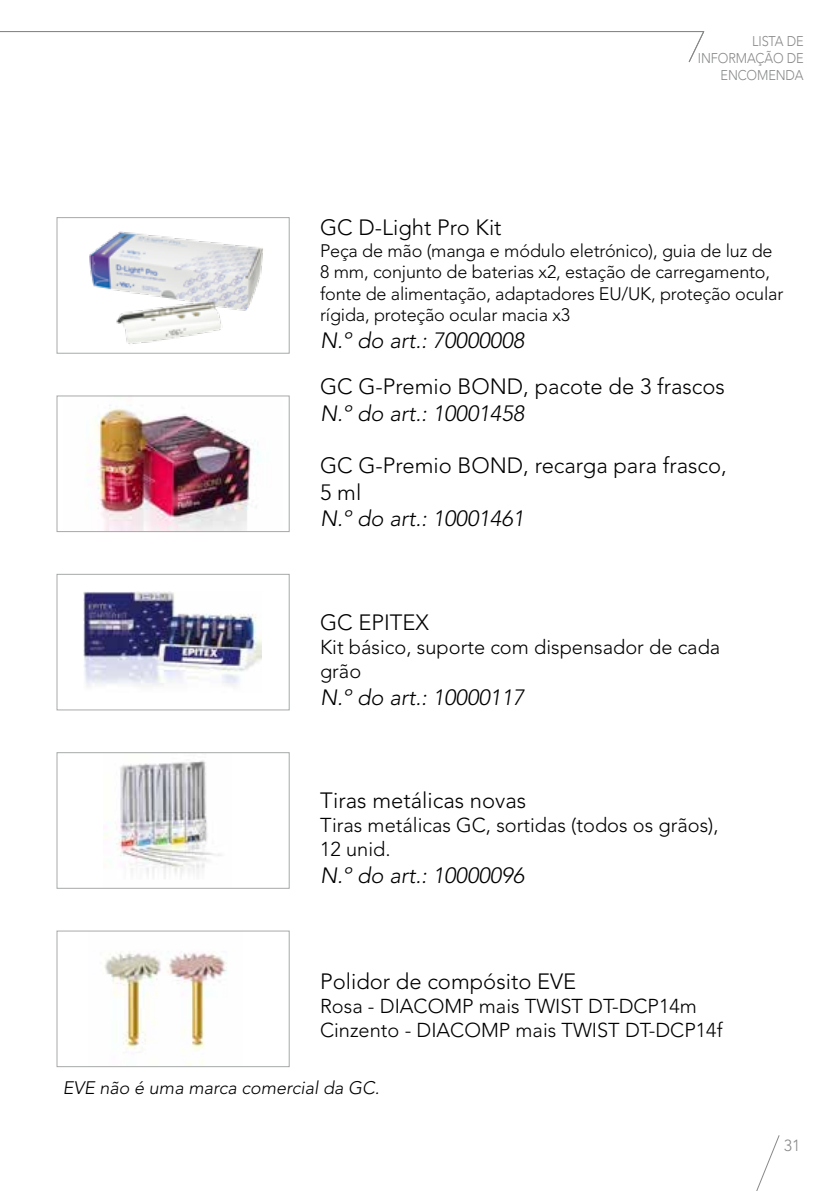
<style>
.page{position:relative;width:840px;height:1191px;background:#fff}
.page>*{position:absolute;margin:0;border:0;box-sizing:border-box;transform-origin:0 0}
.t1{font:300 22px/26.4px "Avenir LT Std";color:#000}
.t2{font:italic 300 22px "Avenir LT Std";color:#000}
.t3{font:300 20px/24px "Avenir LT Std";color:#000}
.t4{font:300 18px/21.6px "Avenir LT Std";letter-spacing:-.01em;color:#000}
.t5{font:italic 300 18px "Avenir LT Std";color:#000}
.t6{font:300 16px "Avenir LT Std";color:#878988}
.t7{font:300 14px/16.8px "Avenir LT Std";letter-spacing:-.01em;color:#878988;text-align:right;scale:.91 1}
</style>
<div class="page">
<svg style="left:756px;top:1135px;width:23px;height:56px"></svg>
<img style="left:86px;top:405px;width:174px;height:125px">
<div style="left:57px;top:396px;width:232px;height:136px;border:1px solid #a7a9a9"></div>
<img style="left:89px;top:231px;width:174px;height:113px">
<div style="left:57px;top:217px;width:232px;height:136px;border:1px solid #a7a9a9"></div>
<img style="left:83px;top:591px;width:178px;height:96px">
<div style="left:57px;top:574px;width:232px;height:136px;border:1px solid #a7a9a9"></div>
<img style="left:103px;top:760px;width:119px;height:119px">
<div style="left:57px;top:752px;width:232px;height:136px;border:1px solid #a7a9a9"></div>
<img style="left:104px;top:951px;width:123px;height:114px">
<div style="left:57px;top:930px;width:232px;height:137px;border:1px solid #a7a9a9"></div>
<hr style="left:0;top:31px;width:703px;height:1px;background:#878988">
<svg style="left:688px;top:31px;width:16px;height:32px"></svg>
<p class="t7" style="left:697px;top:33px;width:118px">LISTA DE<br>INFORMAÇÃO DE<br>ENCOMENDA</p>
<p class="t1" style="left:320px;top:214px;width:183px">GC D-Light Pro Kit</p>
<p class="t4" style="left:320px;top:240px;width:464px">Peça de mão (manga e módulo eletrónico), guia de luz de 8 mm, conjunto de baterias x2, estação de carregamento, fonte de alimentação, adaptadores EU/UK, proteção ocular rígida, proteção ocular macia x3</p>
<p class="t2" style="left:320px;top:327px;width:206px">N.º do art.: 70000008</p>
<p class="t1" style="left:320px;top:373px;width:406px">GC G-Premio BOND, pacote de 3 frascos</p>
<p class="t2" style="left:320px;top:400px;width:206px">N.º do art.: 10001458</p>
<p class="t1" style="left:320px;top:452px;width:408px">GC G-Premio BOND, recarga para frasco,<br>5 ml</p>
<p class="t2" style="left:320px;top:505px;width:206px">N.º do art.: 10001461</p>
<p class="t1" style="left:320px;top:609px;width:110px">GC EPITEX</p>
<p class="t3" style="left:320px;top:635px;width:401px">Kit básico, suporte com dispensador de cada grão</p>
<p class="t2" style="left:320px;top:684px;width:206px">N.º do art.: 10000117</p>
<p class="t1" style="left:320px;top:787px;width:207px">Tiras metálicas novas</p>
<p class="t3" style="left:320px;top:813px;width:400px">Tiras metálicas GC, sortidas (todos os grãos),<br>12 unid.</p>
<p class="t2" style="left:320px;top:862px;width:206px">N.º do art.: 10000096</p>
<p class="t1" style="left:320px;top:968px;width:258px">Polidor de compósito EVE</p>
<p class="t3" style="left:320px;top:994px;width:404px">Rosa - DIACOMP mais TWIST DT-DCP14m<br>Cinzento - DIACOMP mais TWIST DT-DCP14f</p>
<p class="t5" style="left:63px;top:1077px;width:318px">EVE não é uma marca comercial da GC.</p>
<p class="t6" style="left:783px;top:1135px;width:18px">31</p>
</div>
